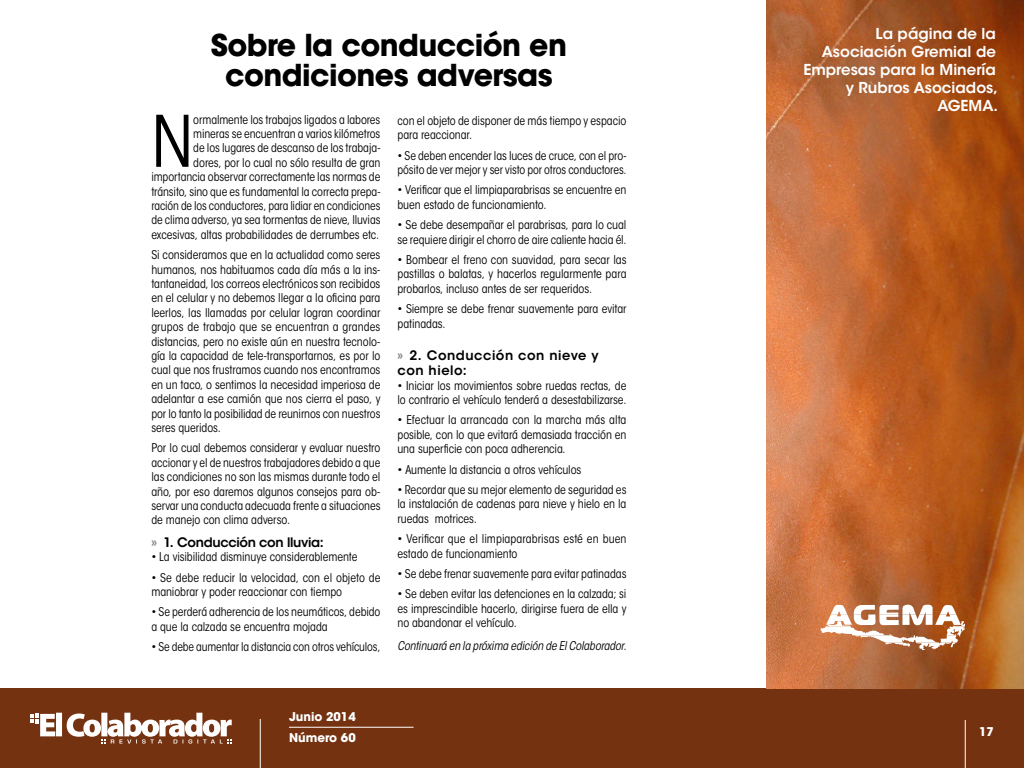
<style>
.page{position:relative;width:1024px;height:768px;background:#fff}
.page>*{position:absolute;margin:0;border:0;box-sizing:border-box;transform-origin:0 0}
.t1{font:condensed 70.4px "ITC Avant Garde Std";color:#000}
.t2{font:700 30px/30px "ITC Avant Garde Std";color:#000;text-align:center}
.t3{font:600 15px/18px "ITC Avant Garde Std";color:#fff;text-align:right}
.t4{font:600 13px/15.6px "ITC Avant Garde Std";letter-spacing:.04em;color:#000}
.t5{font:condensed 12px/14.4px "ITC Avant Garde Std";letter-spacing:-.005em;color:#000}
.t6{font:italic condensed 12px "ITC Avant Garde Std";letter-spacing:-.005em;color:#000}
.t7{font:700 12px "ITC Avant Garde Std";color:#fff}
.s1{font-size:14px;color:#808285}
</style>
<div class="page">
<div style="left:0;top:688px;width:1024px;height:80px;background:#743210"></div>
<hr style="left:965px;top:720px;width:1px;height:48px;background:#fff">
<hr style="left:260px;top:719px;width:1px;height:49px;background:#fff">
<hr style="left:289px;top:727px;width:125px;height:1px;background:#fff">
<svg style="left:30px;top:713px;width:202px;height:31px"></svg>
<img style="left:767px;top:0;width:257px;height:688px">
<svg style="left:821px;top:604px;width:144px;height:46px"></svg>
<h2 class="t2" style="left:211px;top:30px;width:358px">Sobre la conducción en condiciones adversas</h2>
<p class="t5" style="left:397px;top:113px;width:231px">con el objeto de disponer de más tiempo y espacio para reaccionar.</p>
<p class="t5" style="left:397px;top:148px;width:231px">• Se deben encender las luces de cruce, con el pro&shy;pósito de ver mejor y ser visto por otros conductores.</p>
<p class="t5" style="left:397px;top:183px;width:231px">• Verificar que el limpiaparabrisas se encuentre en buen estado de funcionamiento.</p>
<p class="t5" style="left:397px;top:218px;width:231px">• Se debe desempañar el parabrisas, para lo cual se requiere dirigir el chorro de aire caliente hacia él.</p>
<p class="t5" style="left:397px;top:253px;width:231px;text-align:justify">• Bombear el freno con suavidad, para secar las pastillas o balatas, y hacerlos regularmente para probarlos, incluso antes de ser requeridos.</p>
<p class="t5" style="left:397px;top:302px;width:231px">• Siempre se debe frenar suavemente para evitar patinadas.</p>
<p class="t4" style="left:397px;top:347px;width:203px"><span class="s1">»</span> 2. Conducción con nieve y con hielo:</p>
<p class="t5" style="left:397px;top:378px;width:231px">• Iniciar los movimientos sobre ruedas rectas, de lo contrario el vehículo tenderá a desestabilizarse.</p>
<p class="t5" style="left:397px;top:413px;width:231px;text-align:justify">• Efectuar la arrancada con la marcha más alta posible, con lo que evitará demasiada tracción en una superficie con poca adherencia.</p>
<p class="t5" style="left:397px;top:462px;width:185px">• Aumente la distancia a otros vehículos</p>
<p class="t5" style="left:397px;top:482px;width:231px;text-align:justify">• Recordar que su mejor elemento de seguridad es la instalación de cadenas para nieve y hielo en la ruedas motrices.</p>
<p class="t5" style="left:397px;top:532px;width:231px">• Verificar que el limpiaparabrisas esté en buen estado de funcionamiento</p>
<p class="t5" style="left:397px;top:566px;width:231px">• Se debe frenar suavemente para evitar patinadas</p>
<p class="t5" style="left:397px;top:587px;width:231px;text-align:justify">• Se deben evitar las detenciones en la calzada; si es imprescindible hacerlo, dirigirse fuera de ella y no abandonar el vehículo.</p>
<p class="t6" style="left:397px;top:638px;width:231px">Continuará en la próxima edición de El Colaborador.</p>
<p class="t5" style="left:151px;top:112px;width:231px;text-align:right">ormalmente los trabajos ligados a labores<br>mineras se encuentran a varios kilómetros<br>de los lugares de descanso de los trabaja-<br>dores, por lo cual no sólo resulta de gran importancia observar correctamente las normas de tránsito, sino que es fundamental la correcta prepa&shy;ración de los conductores, para lidiar en condiciones de clima adverso, ya sea tormentas de nieve, lluvias excesivas, altas probabilidades de derrumbes etc.</p>
<p class="t5" style="left:151px;top:248px;width:231px;text-align:justify">Si consideramos que en la actualidad como seres humanos, nos habituamos cada día más a la ins&shy;tantaneidad, los correos electrónicos son recibidos en el celular y no debemos llegar a la oficina para leerlos, las llamadas por celular logran coordinar grupos de trabajo que se encuentran a grandes distancias, pero no existe aún en nuestra tecnolo&shy;gía la capacidad de tele-transportarnos, es por lo cual que nos frustramos cuando nos encontramos en un taco, o sentimos la necesidad imperiosa de adelantar a ese camión que nos cierra el paso, y por lo tanto la posibilidad de reunirnos con nuestros seres queridos.</p>
<p class="t5" style="left:151px;top:441px;width:231px;text-align:justify">Por lo cual debemos considerar y evaluar nuestro accionar y el de nuestros trabajadores debido a que las condiciones no son las mismas durante todo el año, por eso daremos algunos consejos para ob&shy;servar una conducta adecuada frente a situaciones de manejo con clima adverso.</p>
<p class="t4" style="left:151px;top:534px;width:174px"><span class="s1">»</span> 1. Conducción con lluvia:</p>
<p class="t5" style="left:151px;top:550px;width:208px">• La visibilidad disminuye considerablemente</p>
<p class="t5" style="left:151px;top:570px;width:231px">• Se debe reducir la velocidad, con el objeto de maniobrar y poder reaccionar con tiempo</p>
<p class="t5" style="left:151px;top:605px;width:231px">• Se perderá adherencia de los neumáticos, debido a que la calzada se encuentra mojada</p>
<p class="t5" style="left:151px;top:640px;width:231px">• Se debe aumentar la distancia con otros vehículos,</p>
<h1 class="t1" style="left:151px;top:99px;width:43px">N</h1>
<p class="t7" style="left:289px;top:709px;width:68px">Junio 2014</p>
<p class="t7" style="left:289px;top:730px;width:68px">Número 60</p>
<p class="t3" style="left:803px;top:25px;width:196px">La página de la<br>Asociación Gremial de<br>Empresas para la Minería y Rubros Asociados,<br>AGEMA.</p>
<p class="t7" style="left:979px;top:724px;width:16px">17</p>
</div>
